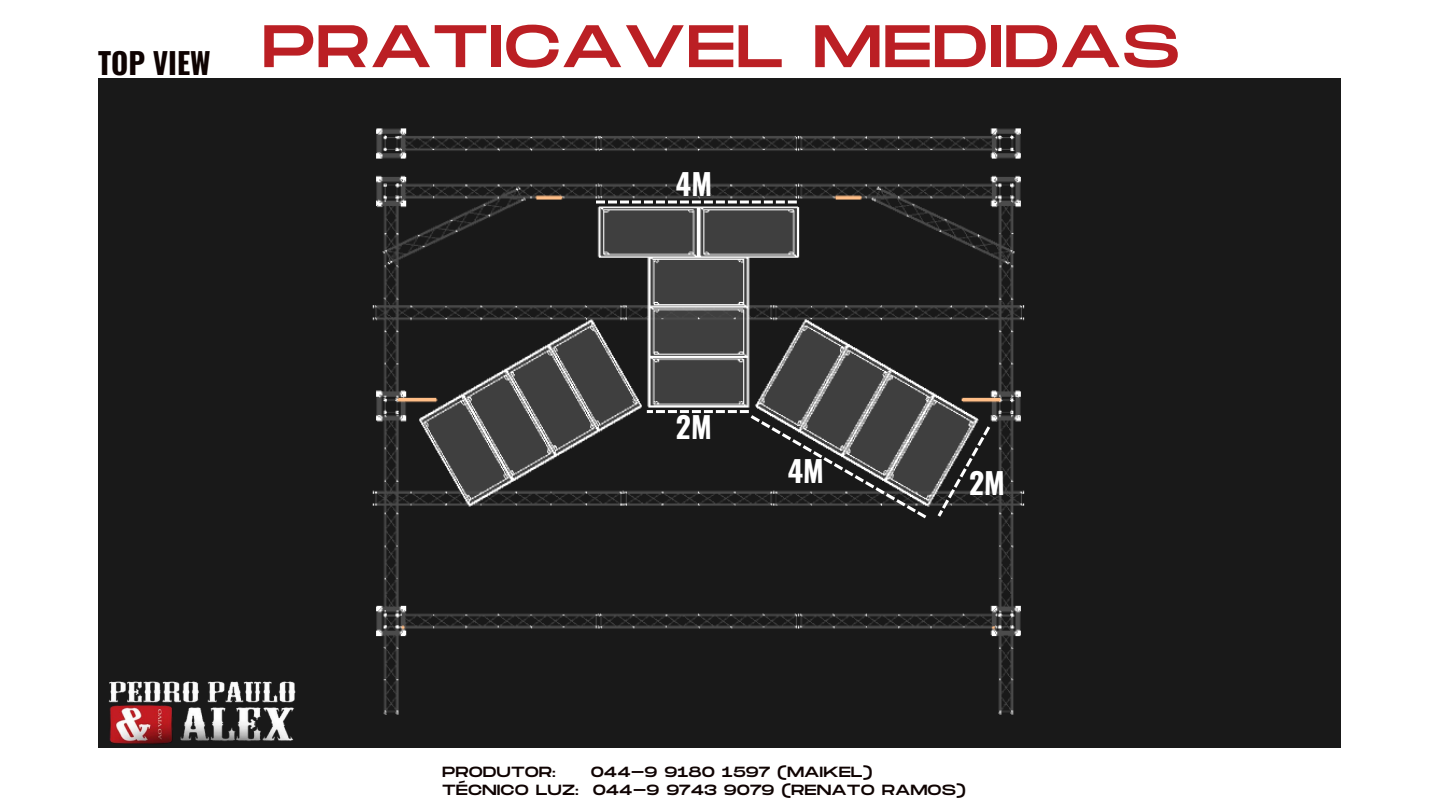
<style>
.page{position:relative;width:1440px;height:810px;background:#fff}
.page>*{position:absolute;margin:0;border:0;box-sizing:border-box;transform-origin:0 0}
.t1{font:59.9px "Monument Extended";color:#bb1f24}
.t2{font:700 29.4px "Oswald";color:#fff}
.t3{font:700 29.4px "Oswald";color:#0f0302}
.t4{font:14.7px "Monument Extended";color:#0f0302}
</style>
<div class="page">
<img style="left:99px;top:79px;width:1242px;height:668px">
<svg style="left:938px;top:426px;width:52px;height:91px;background:#383838"></svg>
<svg style="left:647px;top:410px;width:279px;height:108px;background:#333"></svg>
<svg style="left:596px;top:201px;width:201px;height:3px"></svg>
<img style="left:99px;top:674px;width:207px;height:74px">
<p class="t3" style="left:98px;top:40px;width:114px">TOP VIEW</p>
<p class="t1" style="left:261px;top:13px;width:920px">PRATICAVEL MEDIDAS</p>
<p class="t2" style="left:676px;top:161px;width:38px">4M</p>
<p class="t2" style="left:676px;top:404px;width:37px">2M</p>
<p class="t2" style="left:788px;top:448px;width:38px">4M</p>
<p class="t2" style="left:969px;top:460px;width:37px">2M</p>
<p class="t4" style="left:442px;top:763px;width:115px">PRODUTOR:</p>
<p class="t4" style="left:591px;top:763px;width:283px">044-9 9180 1597 (MAIKEL)</p>
<p class="t4" style="left:442px;top:781px;width:525px">TÉCNICO LUZ: 044-9 9743 9079 (RENATO RAMOS)</p>
</div>
